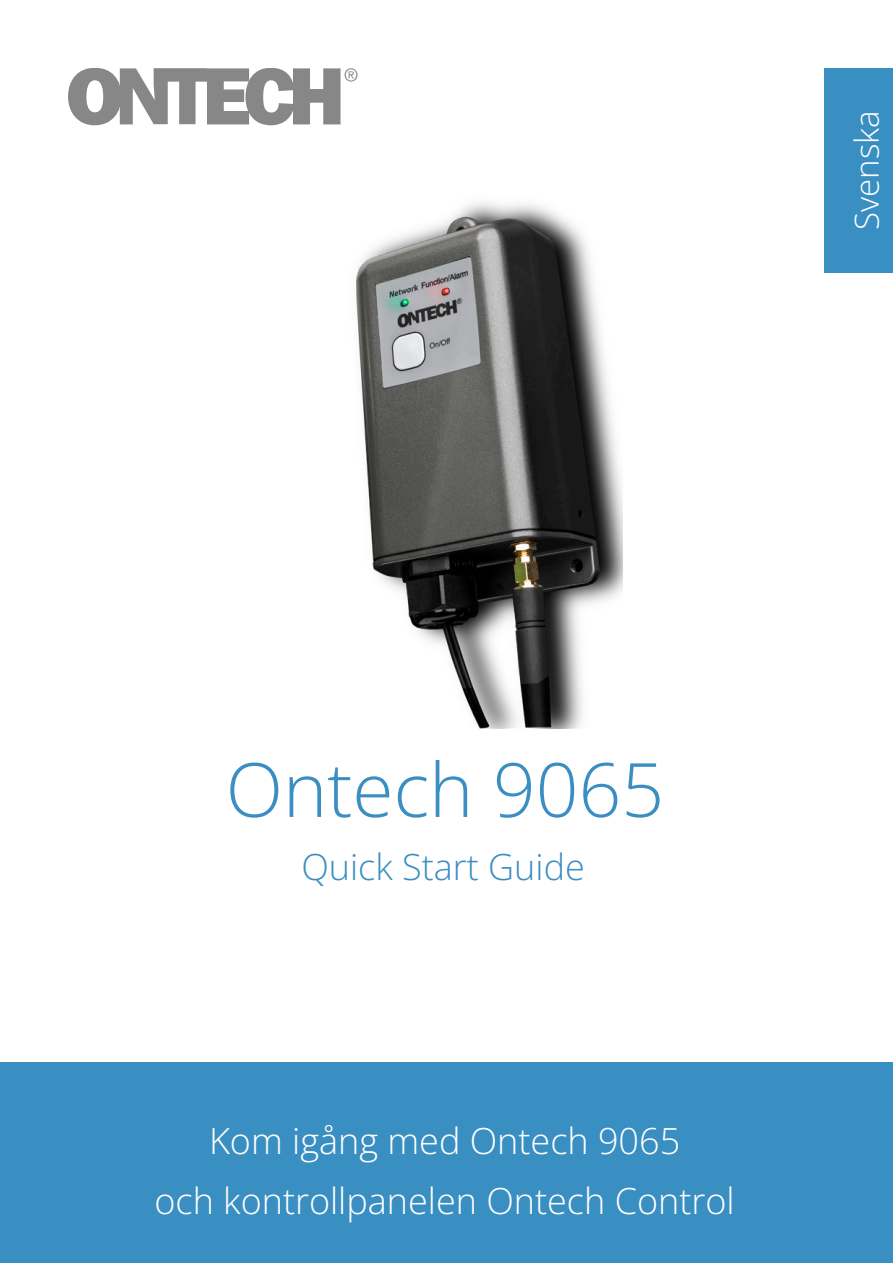
<style>
.page{position:relative;width:893px;height:1263px;background:#fff}
.page>*{position:absolute;margin:0;border:0;box-sizing:border-box;transform-origin:0 0}
.Framsidesrubrik{font:300 75px "Open Sans";color:#3b8ec2}
.t1{font:300 36px "Open Sans";color:#fff}
.t2{font:300 36px "Open Sans";color:#3b8ec2}
.Vit_text{font:300 33px "Open Sans";color:#fff}
</style>
<div class="page">
<img style="left:356px;top:202px;width:267px;height:526px">
<div style="left:0;top:1062px;width:893px;height:201px;background:#3a8fc2"></div>
<div style="left:825px;top:68px;width:68px;height:204px;background:#3a8fc2"></div>
<svg style="left:68px;top:68px;width:290px;height:57px"></svg>
<p class="Vit_text" style="left:844px;top:230px;width:121px;rotate:-90deg">Svenska</p>
<p class="Framsidesrubrik" style="left:226px;top:738px;width:440px">Ontech 9065</p>
<p class="t2" style="left:301px;top:842px;width:285px">Quick Start Guide</p>
<p class="t1" style="left:209px;top:1116px;width:473px">Kom igång med Ontech 9065</p>
<p class="t1" style="left:154px;top:1176px;width:582px">och kontrollpanelen Ontech Control</p>
</div>
